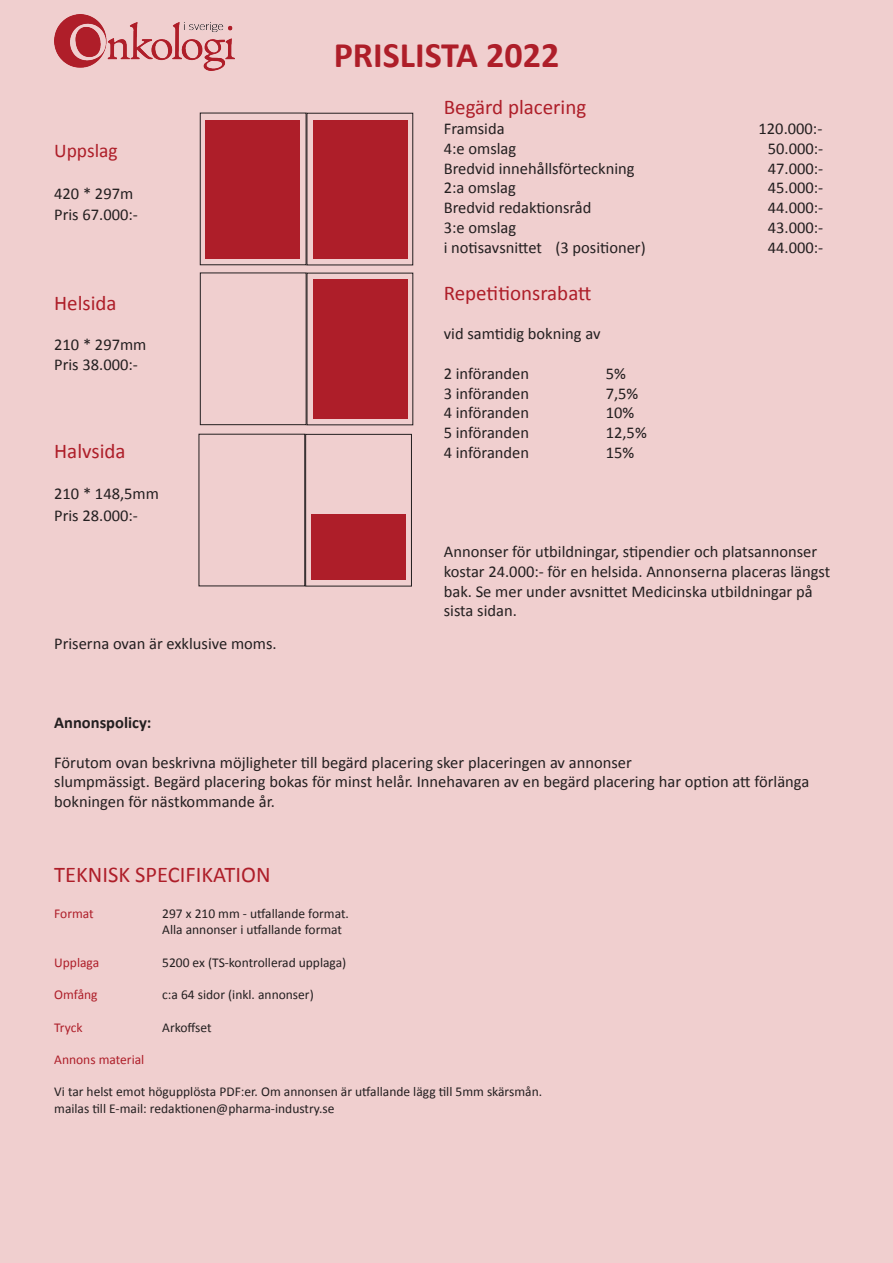
<style>
.page{position:relative;width:893px;height:1263px;background:#f0cfcf}
.page>*{position:absolute;margin:0;border:0;box-sizing:border-box;transform-origin:0 0}
.t1{font:700 36px "Calibri";color:#ae1e29}
.t2{font:22.5px "Calibri";color:#ae1e29}
.t3{font:21px "Calibri";color:#ae1e29}
.t4{font:19.5px "Calibri";color:#ae1e29}
.t5{font:16.5px/19.8px "Calibri";color:#231f20}
.t6{font:700 16.5px "Calibri";color:#231f20}
.t7{font:13.5px/16.2px "Calibri";color:#231f20}
.t8{font:13.5px "Calibri";color:#ae1e29}
</style>
<div class="page">
<div style="left:200px;top:113px;width:106px;height:152px;border:1px solid #231f20"></div>
<div style="left:307px;top:113px;width:106px;height:152px;border:1px solid #231f20"></div>
<div style="left:200px;top:273px;width:106px;height:152px;border:1px solid #231f20"></div>
<div style="left:199px;top:434px;width:106px;height:152px;border:1px solid #231f20"></div>
<div style="left:305px;top:434px;width:107px;height:152px;border:1px solid #231f20"></div>
<div style="left:313px;top:121px;width:95px;height:138px;background:#ae1e29"></div>
<div style="left:205px;top:120px;width:95px;height:139px;background:#ae1e29"></div>
<div style="left:313px;top:279px;width:95px;height:139px;background:#ae1e29"></div>
<div style="left:311px;top:514px;width:95px;height:66px;background:#ae1e29"></div>
<img style="left:54px;top:15px;width:180px;height:55px">
<p class="t4" style="left:54px;top:139px;width:65px">Uppslag</p>
<p class="t5" style="left:54px;top:183px;width:85px;line-height:21.6px">420 * 297m<br>Pris 67.000:-</p>
<p class="t3" style="left:54px;top:290px;width:64px">Helsida</p>
<p class="t5" style="left:54px;top:335px;width:94px">210 * 297mm<br>Pris 38.000:-</p>
<p class="t3" style="left:54px;top:438px;width:73px">Halvsida</p>
<p class="t5" style="left:54px;top:483px;width:106px;line-height:21.6px">210 * 148,5mm<br>Pris 28.000:-</p>
<p class="t5" style="left:54px;top:633px;width:224px">Priserna ovan är exklusive moms.</p>
<h1 class="t1" style="left:334px;top:32px;width:227px">PRISLISTA 2022</h1>
<p class="t3" style="left:444px;top:94px;width:144px">Begärd placering</p>
<p class="t5" style="left:444px;top:119px;width:62px">Framsida</p>
<p class="t5" style="left:759px;top:119px;width:65px">120.000:-</p>
<p class="t5" style="left:444px;top:138px;width:74px">4:e omslag</p>
<p class="t5" style="left:768px;top:138px;width:57px">50.000:-</p>
<p class="t5" style="left:444px;top:158px;width:192px">Bredvid innehållsförteckning</p>
<p class="t5" style="left:768px;top:158px;width:57px">47.000:-</p>
<p class="t5" style="left:444px;top:178px;width:74px">2:a omslag</p>
<p class="t5" style="left:768px;top:178px;width:57px">45.000:-</p>
<p class="t5" style="left:444px;top:198px;width:149px">Bredvid redaktionsråd</p>
<p class="t5" style="left:768px;top:198px;width:57px">44.000:-</p>
<p class="t5" style="left:444px;top:218px;width:74px">3:e omslag</p>
<p class="t5" style="left:768px;top:218px;width:57px">43.000:-</p>
<p class="t5" style="left:444px;top:237px;width:203px">i notisavsnittet (3 positioner)</p>
<p class="t5" style="left:768px;top:237px;width:57px">44.000:-</p>
<p class="t3" style="left:444px;top:279px;width:149px">Repetitionsrabatt</p>
<p class="t5" style="left:444px;top:324px;width:158px">vid samtidig bokning av</p>
<p class="t5" style="left:444px;top:363px;width:87px">2 införanden</p>
<p class="t5" style="left:606px;top:363px;width:22px">5%</p>
<p class="t5" style="left:444px;top:383px;width:87px">3 införanden</p>
<p class="t5" style="left:606px;top:383px;width:34px">7,5%</p>
<p class="t5" style="left:444px;top:403px;width:87px">4 införanden</p>
<p class="t5" style="left:606px;top:403px;width:30px">10%</p>
<p class="t5" style="left:444px;top:423px;width:87px">5 införanden</p>
<p class="t5" style="left:606px;top:423px;width:43px">12,5%</p>
<p class="t5" style="left:444px;top:443px;width:87px">4 införanden</p>
<p class="t5" style="left:606px;top:443px;width:30px">15%</p>
<p class="t5" style="left:444px;top:542px;width:388px">Annonser för utbildningar, stipendier och platsannonser kostar 24.000:- för en helsida. Annonserna placeras längst bak. Se mer under avsnittet Medicinska utbildningar på sista sidan.</p>
<p class="t6" style="left:54px;top:712px;width:99px">Annonspolicy:</p>
<p class="t5" style="left:54px;top:752px;width:757px">Förutom ovan beskrivna möjligheter till begärd placering sker placeringen av annonser<br>slumpmässigt. Begärd placering bokas för minst helår. Innehavaren av en begärd placering har option att förlänga bokningen för nästkommande år.</p>
<h2 class="t2" style="left:54px;top:860px;width:218px">TEKNISK SPECIFIKATION</h2>
<p class="t8" style="left:54px;top:905px;width:41px">Format</p>
<p class="t7" style="left:162px;top:906px;width:188px">297 x 210 mm - utfallande format.<br>Alla annonser i utfallande format</p>
<p class="t8" style="left:54px;top:954px;width:46px">Upplaga</p>
<p class="t7" style="left:162px;top:954px;width:186px">5200 ex (TS-kontrollerad upplaga)</p>
<p class="t8" style="left:54px;top:986px;width:45px">Omfång</p>
<p class="t7" style="left:162px;top:987px;width:153px">c:a 64 sidor (inkl. annonser)</p>
<p class="t8" style="left:54px;top:1019px;width:30px">Tryck</p>
<p class="t7" style="left:162px;top:1019px;width:51px">Arkoffset</p>
<p class="t8" style="left:54px;top:1051px;width:92px">Annons material</p>
<p class="t7" style="left:54px;top:1084px;width:489px">Vi tar helst emot högupplösta PDF:er. Om annonsen är utfallande lägg till 5mm skärsmån. mailas till E-mail: redaktionen@pharma-industry.se</p>
</div>
